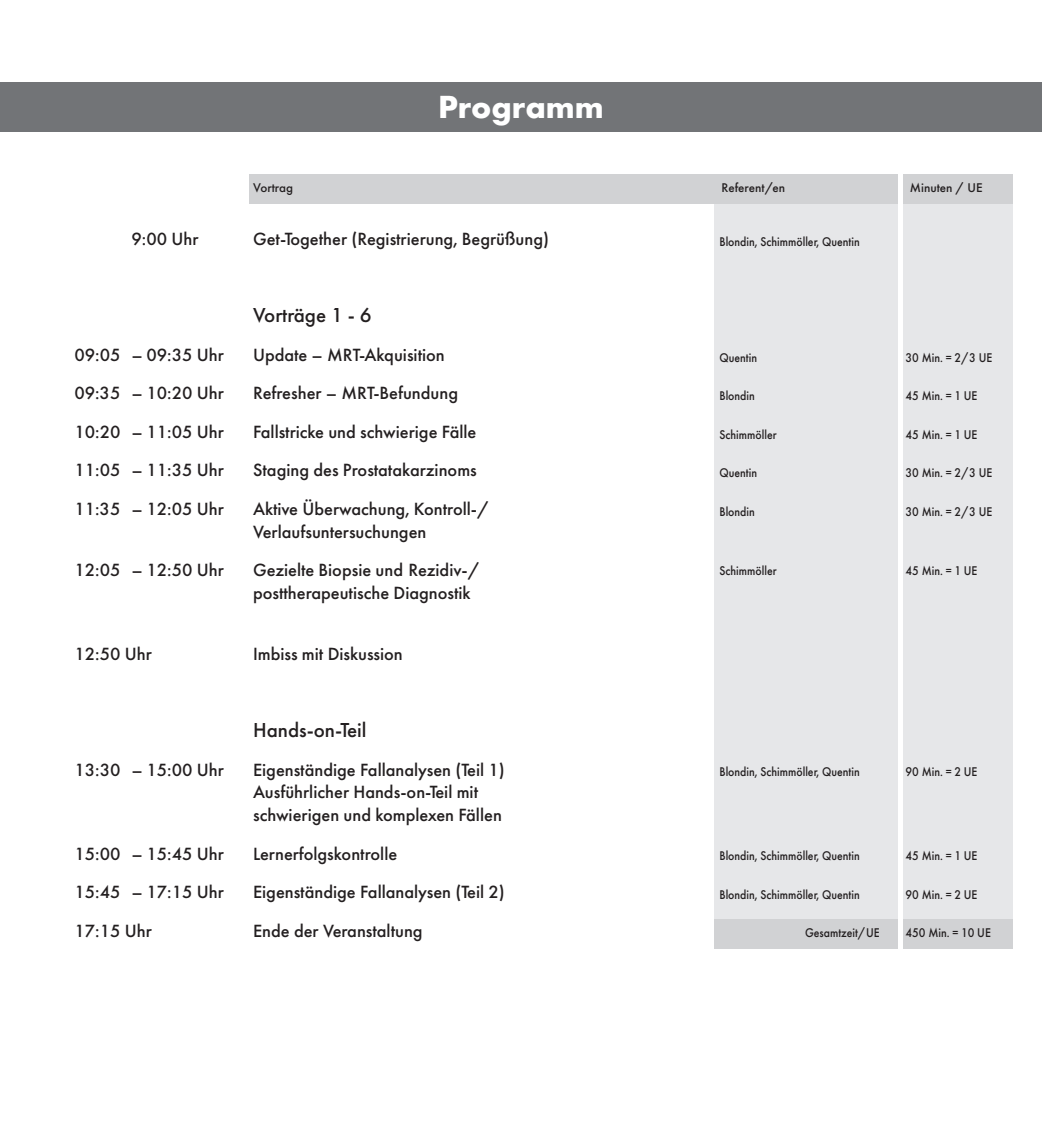
<style>
.page{position:relative;width:1042px;height:1141px;background:#fff}
.page>*{position:absolute;margin:0;border:0;box-sizing:border-box;transform-origin:0 0}
.t1{font:700 33.25px "Futura PT";color:#fff}
.t2{font:500 21px "Futura PT";color:#231f20}
.t3{font:500 18.38px/22.8px "Futura PT";color:#231f20}
.t4{font:500 13.12px "Futura PT";color:#231f20;scale:.9 1}
.t5{font:500 13.12px "Futura PT";color:#231f20}
</style>
<div class="page">
<div style="left:714px;top:204px;width:184px;height:744px;background:#e6e7e9"></div>
<div style="left:903px;top:204px;width:109px;height:744px;background:#e6e7e9"></div>
<div style="left:0;top:82px;width:1042px;height:49px;background:#727477"></div>
<div style="left:249px;top:174px;width:649px;height:30px;background:#d1d2d4"></div>
<div style="left:903px;top:174px;width:109px;height:30px;background:#d1d2d4"></div>
<div style="left:714px;top:920px;width:184px;height:29px;background:#d1d2d4"></div>
<div style="left:903px;top:920px;width:109px;height:29px;background:#d1d2d4"></div>
<h1 class="t1" style="left:438px;top:86px;width:167px">Programm</h1>
<p class="t5" style="left:253px;top:179px;width:41px">Vortrag</p>
<p class="t5" style="left:721px;top:179px;width:65px">Referent/en</p>
<p class="t5" style="left:910px;top:179px;width:74px">Minuten / UE</p>
<p class="t3" style="left:131px;top:228px;width:69px">9:00 Uhr</p>
<p class="t3" style="left:253px;top:228px;width:298px">Get-Together (Registrierung, Begrüßung)</p>
<p class="t2" style="left:253px;top:303px;width:120px">Vorträge 1 - 6</p>
<p class="t3" style="left:74px;top:343px;width:151px">09:05 – 09:35 Uhr</p>
<p class="t3" style="left:253px;top:343px;width:193px">Update – MRT-Akquisition</p>
<p class="t3" style="left:74px;top:382px;width:151px">09:35 – 10:20 Uhr</p>
<p class="t3" style="left:253px;top:382px;width:207px">Refresher – MRT-Befundung</p>
<p class="t3" style="left:74px;top:420px;width:151px">10:20 – 11:05 Uhr</p>
<p class="t3" style="left:253px;top:420px;width:225px">Fallstricke und schwierige Fälle</p>
<p class="t3" style="left:74px;top:459px;width:151px">11:05 – 11:35 Uhr</p>
<p class="t3" style="left:253px;top:459px;width:225px">Staging des Prostatakarzinoms</p>
<p class="t3" style="left:74px;top:497px;width:151px">11:35 – 12:05 Uhr</p>
<p class="t3" style="left:253px;top:497px;width:238px">Aktive Überwachung, Kontroll-/<br>Verlaufsuntersuchungen</p>
<p class="t3" style="left:74px;top:559px;width:151px">12:05 – 12:50 Uhr</p>
<p class="t3" style="left:253px;top:559px;width:229px">Gezielte Biopsie und Rezidiv-/ posttherapeutische Diagnostik</p>
<p class="t3" style="left:74px;top:643px;width:79px">12:50 Uhr</p>
<p class="t3" style="left:253px;top:643px;width:151px">Imbiss mit Diskussion</p>
<p class="t2" style="left:253px;top:717px;width:115px">Hands-on-Teil</p>
<p class="t3" style="left:74px;top:758px;width:151px">13:30 – 15:00 Uhr</p>
<p class="t3" style="left:253px;top:758px;width:253px">Eigenständige Fallanalysen (Teil 1)<br>Ausführlicher Hands-on-Teil mit schwierigen und komplexen Fällen</p>
<p class="t3" style="left:74px;top:842px;width:151px">15:00 – 15:45 Uhr</p>
<p class="t3" style="left:253px;top:842px;width:146px">Lernerfolgskontrolle</p>
<p class="t3" style="left:74px;top:881px;width:151px">15:45 – 17:15 Uhr</p>
<p class="t3" style="left:253px;top:881px;width:253px">Eigenständige Fallanalysen (Teil 2)</p>
<p class="t3" style="left:74px;top:919px;width:79px">17:15 Uhr</p>
<p class="t3" style="left:253px;top:919px;width:171px">Ende der Veranstaltung</p>
<p class="t4" style="left:719px;top:234px;width:157px">Blondin, Schimmöller, Quentin</p>
<p class="t4" style="left:719px;top:349px;width:43px">Quentin</p>
<p class="t4" style="left:905px;top:349px;width:98px">30 Min. = 2/3 UE</p>
<p class="t4" style="left:719px;top:388px;width:41px">Blondin</p>
<p class="t4" style="left:905px;top:388px;width:81px">45 Min. = 1 UE</p>
<p class="t4" style="left:719px;top:426px;width:65px">Schimmöller</p>
<p class="t4" style="left:905px;top:426px;width:81px">45 Min. = 1 UE</p>
<p class="t4" style="left:719px;top:465px;width:43px">Quentin</p>
<p class="t4" style="left:905px;top:465px;width:98px">30 Min. = 2/3 UE</p>
<p class="t4" style="left:719px;top:503px;width:41px">Blondin</p>
<p class="t4" style="left:905px;top:503px;width:98px">30 Min. = 2/3 UE</p>
<p class="t4" style="left:719px;top:563px;width:65px">Schimmöller</p>
<p class="t4" style="left:905px;top:563px;width:81px">45 Min. = 1 UE</p>
<p class="t4" style="left:719px;top:764px;width:157px">Blondin, Schimmöller, Quentin</p>
<p class="t4" style="left:905px;top:764px;width:81px">90 Min. = 2 UE</p>
<p class="t4" style="left:719px;top:848px;width:157px">Blondin, Schimmöller, Quentin</p>
<p class="t4" style="left:905px;top:848px;width:81px">45 Min. = 1 UE</p>
<p class="t4" style="left:719px;top:887px;width:157px">Blondin, Schimmöller, Quentin</p>
<p class="t4" style="left:905px;top:887px;width:81px">90 Min. = 2 UE</p>
<p class="t4" style="left:805px;top:925px;width:84px">Gesamtzeit/UE</p>
<p class="t4" style="left:905px;top:925px;width:96px">450 Min. = 10 UE</p>
</div>
